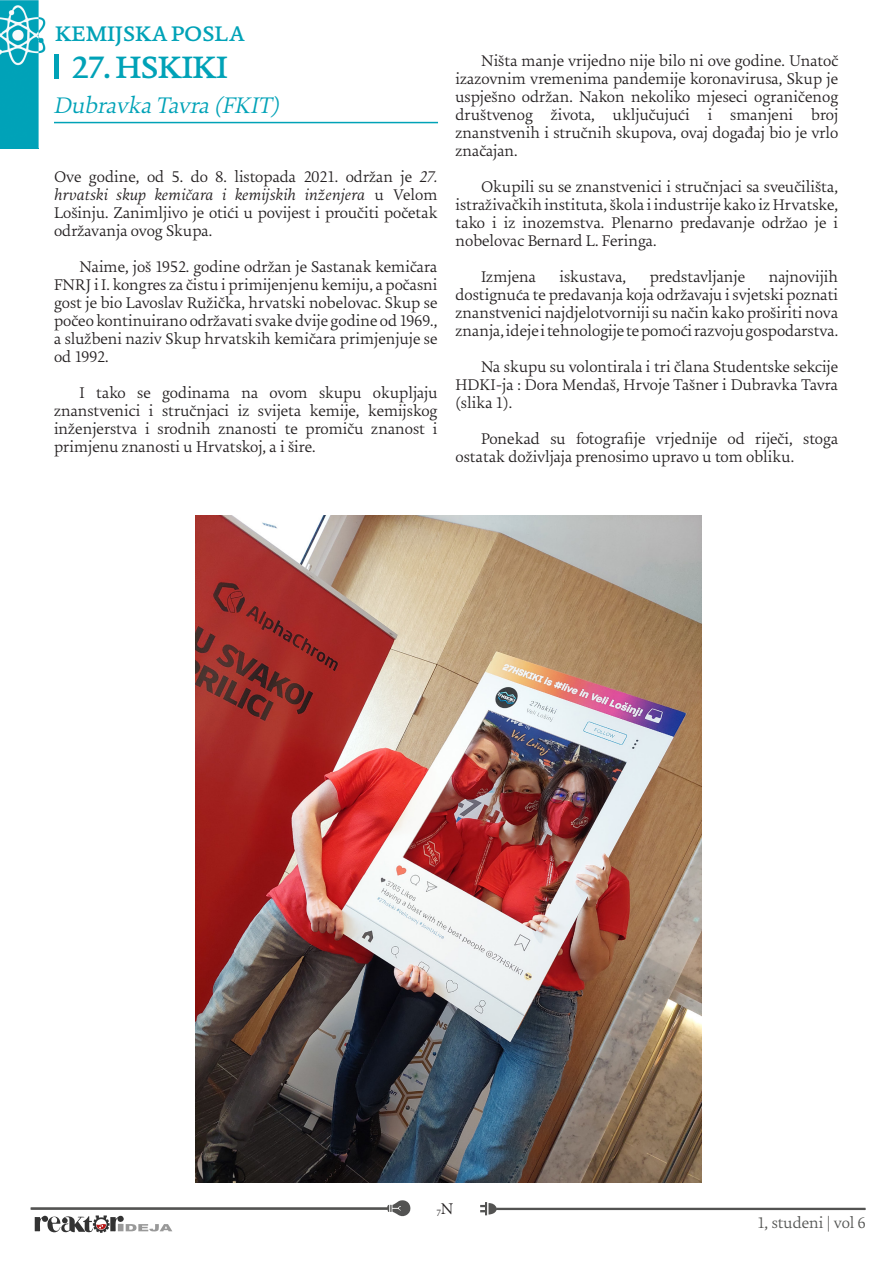
<style>
.page{position:relative;width:893px;height:1263px;background:#fff}
.page>*{position:absolute;margin:0;border:0;box-sizing:border-box;transform-origin:0 0}
.t1{font:700 33px "Uni Zg";letter-spacing:-.02em;color:#00a2b7}
.t2{font:italic 300 24px "Uni Zg";color:#00a2b7}
.t3{font:700 22.5px "Uni Zg";color:#00a2b7}
.t4{font:300 16.5px/18px "Uni Zg";color:#231f20;text-align:justify}
.t5{font:300 16.5px "Uni Zg";color:#535452}
.t6{font:300 9.6px "Uni Zg";color:#231f20}
.s1{font-style:italic}
</style>
<div class="page">
<svg style="left:480px;top:1202px;width:386px;height:13px"></svg>
<svg style="left:30px;top:1200px;width:381px;height:33px"></svg>
<hr style="left:54px;top:54px;width:4px;height:25px;background:#00a2b7">
<hr style="left:54px;top:122px;width:384px;height:1px;background:#00a2b7">
<img style="left:195px;top:516px;width:507px;height:666px">
<img style="left:0;top:0;width:46px;height:148px">
<p class="t3" style="left:55px;top:22px;width:191px">KEMIJSKA POSLA</p>
<p class="t1" style="left:71px;top:50px;width:158px">27. HSKIKI</p>
<p class="t2" style="left:53px;top:92px;width:233px">Dubravka Tavra (FKIT)</p>
<p class="t4" style="left:54px;top:169px;width:385px">Ove godine, od 5. do 8. listopada 2021. održan je <span class="s1">27. hrvatski skup kemičara i kemijskih inženjera</span> u Velom Lošinju. Zanimljivo je otići u povijest i proučiti početak održavanja ovog Skupa.</p>
<p class="t4" style="left:54px;top:259px;width:385px;text-indent:26px">Naime, još 1952. godine održan je Sastanak kemičara FNRJ i I. kongres za čistu i primijenjenu kemiju, a počasni gost je bio Lavoslav Ružička, hrvatski nobelovac. Skup se počeo kontinuirano održavati svake dvije godine od 1969., a službeni naziv Skup hrvatskih kemičara primjenjuje se od 1992.</p>
<p class="t4" style="left:54px;top:385px;width:385px;text-indent:26px">I tako se godinama na ovom skupu okupljaju znanstvenici i stručnjaci iz svijeta kemije, kemijskog inženjerstva i srodnih znanosti te promiču znanost i primjenu znanosti u Hrvatskoj, a i šire.</p>
<p class="t4" style="left:455px;top:53px;width:384px;text-indent:26px">Ništa manje vrijedno nije bilo ni ove godine. Unatoč izazovnim vremenima pandemije koronavirusa, Skup je uspješno održan. Nakon nekoliko mjeseci ograničenog društvenog života, uključujući i smanjeni broj znanstvenih i stručnih skupova, ovaj događaj bio je vrlo značajan.</p>
<p class="t4" style="left:455px;top:179px;width:384px;text-indent:26px">Okupili su se znanstvenici i stručnjaci sa sveučilišta, istraživačkih instituta, škola i industrije kako iz Hrvatske, tako i iz inozemstva. Plenarno predavanje održao je i nobelovac Bernard L. Feringa.</p>
<p class="t4" style="left:481px;top:269px;width:56px">Izmjena</p>
<p class="t4" style="left:559px;top:269px;width:68px">iskustava,</p>
<p class="t4" style="left:650px;top:269px;width:97px">predstavljanje</p>
<p class="t4" style="left:455px;top:269px;width:384px;text-indent:313px">najnovijih dostignuća te predavanja koja održavaju i svjetski poznati znanstvenici najdjelotvorniji su način kako proširiti nova znanja, ideje i tehnologije te pomoći razvoju gospodarstva.</p>
<p class="t4" style="left:455px;top:359px;width:384px;text-indent:26px">Na skupu su volontirala i tri člana Studentske sekcije HDKI-ja : Dora Mendaš, Hrvoje Tašner i Dubravka Tavra (slika 1).</p>
<p class="t4" style="left:455px;top:431px;width:384px;text-indent:26px">Ponekad su fotografije vrjednije od riječi, stoga ostatak doživljaja prenosimo upravo u tom obliku.</p>
<p class="t6" style="left:436px;top:1208px;width:19px">7<sup>N</sup></p>
<p class="t5" style="left:757px;top:1214px;width:110px">1, studeni | vol 6</p>
</div>
